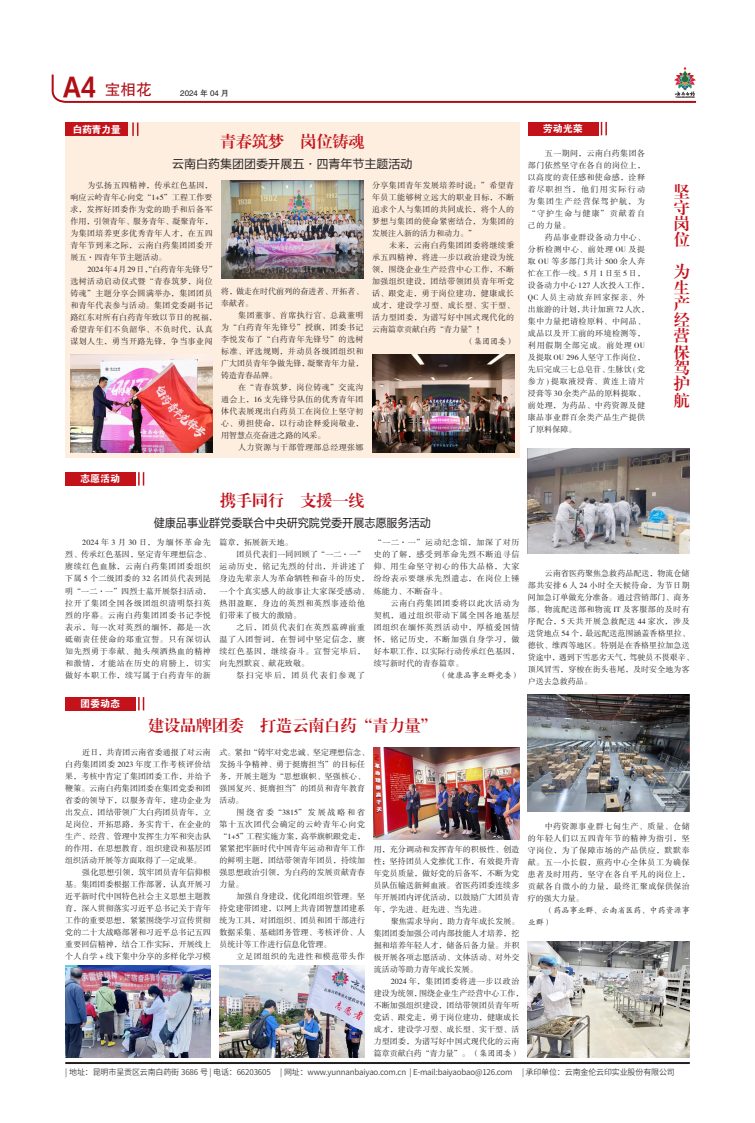
<style>
.page{position:relative;width:755px;height:1123px;background:#fff}
.page>*{position:absolute;margin:0;border:0;box-sizing:border-box;transform-origin:0 0}
.t1{font:16px/16px "FZXBSK GBK1 0";color:#c4121a;text-align:justify}
.t2{font:15.6px "FZHTK GBK1 0";color:#b00d15}
.t3{font:12px "FZLTHK GBK1 0";color:#231f20;scale:.92 1}
.t4{font:12px "FZLTHK GBK1 0";color:#231f20}
.t5{font:10px "FZDHTK GBK1 0";color:#fff}
.t6{font:8px/12px "FZSSK GBK1 0";letter-spacing:.02em;color:#231f20;text-align:justify}
.t7{font:8px/12px "FZSSK GBK1 0";letter-spacing:.05em;color:#231f20}
.t8{font:8px/12px "FZSSK GBK1 0";letter-spacing:.055em;color:#231f20}
.t9{font:8px "Source Han Sans SC";letter-spacing:-.02em;color:#3e3e3f}
.t10{font:8px "FZSSK GBK1 0";letter-spacing:.08em;color:#231f20}
.t11{font:8px/12px "FZKTK GBK1 0";color:#231f20}
.t12{font:8px "FZSSK GBK1 0";letter-spacing:.04em;color:#231f20}
.t13{font:8px/12px "FZSSK GBK1 0";color:#231f20}
.t14{font:8px "FZSSK GBK1 0";letter-spacing:.085em;color:#231f20}
.t15{font:8px "FZSSK GBK1 0";letter-spacing:.075em;color:#231f20}
.t16{font:8px "FZSSK GBK1 0";letter-spacing:.045em;color:#231f20}
.t17{font:8px "FZSSK GBK1 0";letter-spacing:.17em;color:#231f20}
.t18{font:8px "FZHTK GBK1 0";color:#231f20}
.s1{font-family:"FZLTDHK GBK1 0";font-size:25.4px}
.s2{font-family:"FZKTK GBK1 0"}
</style>
<div class="page">
<svg style="left:51px;top:74px;width:645px;height:29px"></svg>
<img style="left:674px;top:67px;width:21px;height:30px">
<div style="left:65px;top:122px;width:454px;height:336px;background:#feeee0"></div>
<hr style="left:65px;top:1062px;width:624px;height:2px;background:#231f20">
<div style="left:65px;top:122px;width:63px;height:14px;background:#c4121a"></div>
<div style="left:527px;top:122px;width:70px;height:13px;background:#c4121a"></div>
<svg style="left:132px;top:122px;width:6px;height:14px"></svg>
<svg style="left:600px;top:122px;width:6px;height:13px"></svg>
<img style="left:65px;top:965px;width:146px;height:92px">
<img style="left:373px;top:747px;width:146px;height:92px">
<img style="left:219px;top:965px;width:145px;height:92px">
<img style="left:527px;top:448px;width:162px;height:106px">
<img style="left:527px;top:694px;width:162px;height:117px">
<img style="left:527px;top:941px;width:162px;height:116px">
<img style="left:221px;top:181px;width:142px;height:97px">
<img style="left:70px;top:354px;width:142px;height:98px">
<img style="left:372px;top:354px;width:142px;height:98px">
<div style="left:65px;top:472px;width:70px;height:13px;background:#c4121a"></div>
<div style="left:65px;top:697px;width:70px;height:13px;background:#c4121a"></div>
<svg style="left:138px;top:472px;width:6px;height:13px"></svg>
<svg style="left:138px;top:697px;width:6px;height:13px"></svg>
<h2 class="t2" style="left:63px;top:81px;width:90px"><span class="s1">A4</span> 宝相花</h2>
<p class="t18" style="left:180px;top:89px;width:50px">2024 年 04 月</p>
<p class="t5" style="left:72px;top:124px;width:50px">白药青力量</p>
<p class="t5" style="left:542px;top:123px;width:41px">劳动光荣</p>
<p class="t6" style="left:527px;top:148px;width:119px;text-indent:17px">五一期间，云南白药集团各部门依然坚守在各自的岗位上，以高度的责任感和使命感，诠释着尽职担当，他们用实际行动为集团生产经营保驾护航，为“守护生命与健康”贡献着自己的力量。</p>
<p class="t7" style="left:527px;top:232px;width:123px;text-indent:17px">药品事业群设备动力中心、分析检测中心、前处理 OU 及提取 OU 等多部门共计 500 余人奔忙在工作一线。5 月 1 日至 5 日，设备动力中心 127 人次投入工作，<br>QC 人员主动放弃回家探亲、外出旅游的计划，共计加班 72 人次，集中力量把请检原料、中间品、成品以及开工前的环境检测等，利用假期全部完成。前处理 OU及提取 OU 296 人坚守工作岗位，先后完成三七总皂苷、生脉饮 ( 党参方 ) 提取液浸膏、黄连上清片浸膏等 30 余类产品的原料提取、前处理，为药品、中药资源及健康品事业群百余类产品生产提供了原料保障。</p>
<h1 class="t1" style="left:220px;top:134px;width:145px">青春筑梦 岗位铸魂</h1>
<h3 class="t4" style="left:172px;top:157px;width:241px">云南白药集团团委开展五·四青年节主题活动</h3>
<p class="t6" style="left:70px;top:179px;width:144px;text-indent:17px">为弘扬五四精神，传承红色基因，响应云岭青年心向党“1+5”工程工作要求，发挥好团委作为党的助手和后备军作用，引领青年、服务青年、凝聚青年，为集团培养更多优秀青年人才，在五四青年节到来之际，云南白药集团团委开展五·四青年节主题活动。</p>
<p class="t8" style="left:70px;top:263px;width:148px;text-indent:17px">2024 年 4 月 29 日，“白药青年先锋号”选树活动启动仪式暨“青春筑梦，岗位铸魂”主题分享会圆满举办，集团团员和青年代表参与活动。集团党委副书记路红东对所有白药青年致以节日的祝福，希望青年们不负韶华、不负时代，认真谋划人生，勇当开路先锋，争当事业闯</p>
<p class="t6" style="left:372px;top:179px;width:144px">分享集团青年发展培养时说：”希望青年员工能够树立远大的职业目标，不断追求个人与集团的共同成长，将个人的梦想与集团的使命紧密结合，为集团的发展注入新的活力和动力。”</p>
<p class="t6" style="left:372px;top:239px;width:144px;text-indent:17px">未来，云南白药集团团委将继续秉承五四精神，将进一步以政治建设为统领，围绕企业生产经营中心工作，不断加强组织建设，团结带领团员青年听党话、跟党走，勇于岗位建功，健康成长成才，建设学习型、成长型、实干型、活力型团委，为谱写好中国式现代化的云南篇章贡献白药“青力量”！</p>
<p class="t11" style="left:466px;top:335px;width:49px">（集团团委）</p>
<p class="t13" style="left:221px;top:285px;width:144px">将，做走在时代前列的奋进者、开拓者、奉献者。</p>
<p class="t6" style="left:221px;top:309px;width:144px;text-indent:17px">集团董事、首席执行官、总裁董明为“白药青年先锋号”授旗，团委书记李悦发布了“白药青年先锋号”的选树标准、评选规则，并动员各级团组织和广大团员青年争做先锋，凝聚青年力量，铸造青春品牌。</p>
<p class="t6" style="left:221px;top:381px;width:144px;text-indent:17px">在“青春筑梦，岗位铸魂”交流沟通会上，16 支先锋号队伍的优秀青年团体代表展现出白药员工在岗位上坚守初心、勇担使命，以行动诠释爱岗敬业，用智慧点亮奋进之路的风采。</p>
<p class="t16" style="left:238px;top:443px;width:127px">人力资源与干部管理部总经理张娜</p>
<p class="t5" style="left:80px;top:473px;width:41px">志愿活动</p>
<h1 class="t1" style="left:220px;top:493px;width:145px">携手同行 支援一线</h1>
<h3 class="t3" style="left:154px;top:516px;width:302px">健康品事业群党委联合中央研究院党委开展志愿服务活动</h3>
<h1 class="t1" style="left:673px;top:184px;width:17px">坚守岗位</h1>
<h1 class="t1" style="left:673px;top:264px;width:17px">为生产经营保驾护航</h1>
<p class="t6" style="left:65px;top:537px;width:147px;text-indent:17px">2024 年 3 月 30 日，为缅怀革命先烈、传承红色基因，坚定青年理想信念、赓续红色血脉，云南白药集团团委组织下属 5 个二级团委的 32 名团员代表到昆明“一二·一”四烈士墓开展祭扫活动，拉开了集团全国各级团组织清明祭扫英烈的序幕。云南白药集团团委书记李悦表示，每一次对英烈的缅怀，都是一次砥砺责任使命的郑重宣誓。只有深切认知先烈勇于奉献、抛头颅洒热血的精神和激情，才能站在历史的肩膀上，切实做好本职工作，续写属于白药青年的新</p>
<p class="t6" style="left:219px;top:537px;width:75px">篇章，拓展新天地。</p>
<p class="t6" style="left:236px;top:549px;width:130px">团员代表们一同回顾了“一二·一”</p>
<p class="t10" style="left:219px;top:562px;width:147px">运动历史，铭记先烈的付出，并讲述了</p>
<p class="t12" style="left:219px;top:574px;width:151px">身边先辈亲人为革命牺牲和奋斗的历史，</p>
<p class="t12" style="left:219px;top:586px;width:151px">一个个真实感人的故事让大家深受感动、</p>
<p class="t10" style="left:219px;top:598px;width:147px">热泪盈眶，身边的英烈和英烈事迹给他</p>
<p class="t6" style="left:219px;top:609px;width:83px">们带来了极大的激励。</p>
<p class="t10" style="left:236px;top:622px;width:130px">之后，团员代表们在英烈墓碑前重</p>
<p class="t10" style="left:219px;top:634px;width:147px">温了入团誓词，在誓词中坚定信念，赓</p>
<p class="t14" style="left:219px;top:646px;width:147px">续红色基因，继续奋斗。宣誓完毕后，</p>
<p class="t6" style="left:219px;top:657px;width:91px">向先烈默哀、献花致敬。</p>
<p class="t17" style="left:236px;top:670px;width:130px">祭扫完毕后，团员代表们参观了</p>
<p class="t5" style="left:80px;top:698px;width:41px">团委动态</p>
<p class="t6" style="left:373px;top:537px;width:147px">“一二·一”运动纪念馆，加深了对历史的了解，感受到革命先烈不断追寻信仰、用生命坚守初心的伟大品格，大家纷纷表示要继承先烈遗志，在岗位上锤炼能力、不断奋斗。</p>
<p class="t6" style="left:373px;top:597px;width:147px;text-indent:17px">云南白药集团团委将以此次活动为契机，通过组织带动下属全国各地基层团组织在缅怀英烈活动中，厚植爱国情怀，铭记历史，不断加强自身学习，做好本职工作，以实际行动传承红色基因，续写新时代的青春篇章。</p>
<p class="t11" style="left:439px;top:669px;width:81px">（健康品事业群党委）</p>
<h1 class="t1" style="left:148px;top:718px;width:289px">建设品牌团委 打造云南白药“青力量”</h1>
<p class="t6" style="left:527px;top:568px;width:167px;text-align:left;text-indent:17px">云南省医药聚焦急救药品配送，物流仓储部共安排 6 人 24 小时全天候待命，为节日期间加急订单做充分准备。通过营销部门、商务部、物流配送部和物流 IT 及客服部的及时有序配合，5 天共开展急救配送 44 家次，涉及送货地点 54 个，最远配送范围涵盖香格里拉、德钦、维西等地区。特别是在香格里拉加急送货途中，遇到下雪恶劣天气，驾驶员不畏艰辛、顶风冒雪，穿梭在街头巷尾，及时安全地为客户送去急救药品。</p>
<p class="t6" style="left:219px;top:746px;width:151px;text-align:left">式。紧扣“铸牢对党忠诚、坚定理想信念、发扬斗争精神、勇于挺膺担当”的目标任务，开展主题为“思想旗帜、坚强核心、强国复兴、挺膺担当”的团员和青年教育活动。</p>
<p class="t6" style="left:219px;top:806px;width:147px;text-indent:17px">围绕省委“3815”发展战略和省第十五次团代会确定的云岭青年心向党“1+5”工程实施方案，高举旗帜跟党走，紧紧把牢新时代中国青年运动和青年工作的鲜明主题，团结带领青年团员，持续加强思想政治引领，为白药的发展贡献青春力量。</p>
<p class="t6" style="left:219px;top:890px;width:147px;text-indent:17px">加强自身建设，优化团组织管理。坚持党建带团建，以网上共青团智慧团建系统为工具，对团组织、团员和团干部进行数据采集、基础团务管理、考核评价、人员统计等工作进行信息化管理。</p>
<p class="t15" style="left:236px;top:951px;width:130px">立足团组织的先进性和模范带头作</p>
<p class="t6" style="left:65px;top:746px;width:147px;text-indent:17px">近日，共青团云南省委通报了对云南白药集团团委 2023 年度工作考核评价结果，考核中肯定了集团团委工作，并给予鞭策。云南白药集团团委在集团党委和团省委的领导下，以服务青年，建功企业为出发点，团结带领广大白药团员青年，立足岗位，开拓思路，务实肯干，在企业的生产、经营、管理中发挥生力军和突击队的作用，在思想教育、组织建设和基层团组织活动开展等方面取得了一定成果。</p>
<p class="t6" style="left:65px;top:866px;width:147px;text-indent:17px">强化思想引领，筑牢团员青年信仰根基。集团团委根据工作部署，认真开展习近平新时代中国特色社会主义思想主题教育，深入贯彻落实习近平总书记关于青年工作的重要思想，紧紧围绕学习宣传贯彻党的二十大战略部署和习近平总书记五四重要回信精神，结合工作实际，开展线上个人自学 + 线下集中分享的多样化学习模</p>
<p class="t6" style="left:527px;top:820px;width:163px;text-indent:17px">中药资源事业群七甸生产、质量、仓储的年轻人们以五四青年节的精神为指引，坚守岗位，为了保障市场的产品供应，默默奉献。五一小长假，煎药中心全体员工为确保患者及时用药，坚守在各自平凡的岗位上，贡献各自微小的力量，最终汇聚成保供保治疗的强大力量。</p>
<p class="t11" style="left:527px;top:904px;width:163px;text-indent:18px">（药品事业群、云南省医药、中药资源事业群）</p>
<p class="t6" style="left:373px;top:844px;width:147px">用，充分调动和发挥青年的积极性、创造性；坚持团员入党推优工作，有效提升青年党员质量，做好党的后备军，不断为党员队伍输送新鲜血液。省医药团委连续多年开展团内评优活动，以鼓励广大团员青年，学先进、赶先进、当先进。</p>
<p class="t6" style="left:373px;top:916px;width:147px;text-indent:17px">聚焦需求导向，助力青年成长发展。集团团委加强公司内部技能人才培养，挖掘和培养年轻人才，储备后备力量。并积极开展各项志愿活动、文体活动、对外交流活动等助力青年成长发展。</p>
<p class="t6" style="left:373px;top:976px;width:151px;text-align:left;text-indent:17px">2024 年，集团团委将进一步以政治建设为统领，围绕企业生产经营中心工作，不断加强组织建设，团结带领团员青年听党话、跟党走，勇于岗位建功，健康成长成才，建设学习型、成长型、实干型、活力型团委，为谱写好中国式现代化的云南篇章贡献白药“青力量”。<span class="s2">（集团团委）</span></p>
<p class="t9" style="left:65px;top:1068px;width:610px">| 地址：昆明市呈贡区云南白药街 3686 号 | 电话：66203605 | 网址：www.yunnanbaiyao.com.cn | E-mail:baiyaobao@126.com | 承印单位：云南金伦云印实业股份有限公司</p>
</div>
